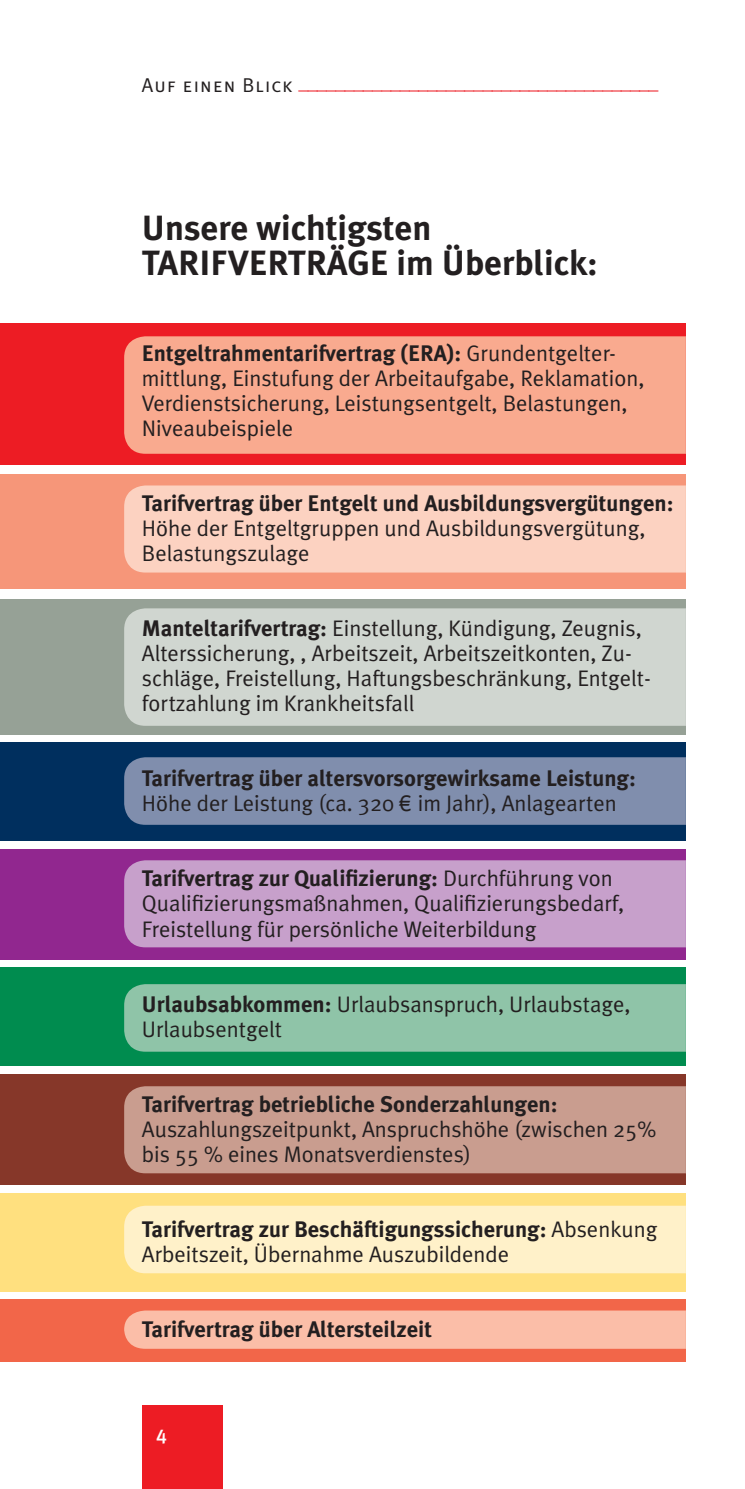
<style>
.page{position:relative;width:745px;height:1489px;background:#fff}
.page>*{position:absolute;margin:0;border:0;box-sizing:border-box;transform-origin:0 0}
.t1{font:700 35px/35px "Meta Plus";color:#231f20}
.t2{font:22.5px/25px "Meta Plus Normal";color:#231f20}
.t3{font:700 22.5px "Meta Plus";color:#231f20}
.t4{font:20px "Meta Plus Normal Caps";letter-spacing:.06em;color:#ed1c24}
.t5{font:20px "Meta Plus Medium Caps";color:#fff}
.s1{color:#231f20}
.s2{font-family:"Meta Plus Normal";font-weight:400}
.s3{font-family:"Meta Plus";font-weight:700}
.s4{font-family:"Andale Mono"}
</style>
<div class="page">
<div style="left:0;top:323px;width:685px;height:142px;background:#ed1c24"></div>
<div style="left:0;top:599px;width:685px;height:136px;background:#96a196"></div>
<div style="left:0;top:474px;width:685px;height:114px;background:#f69679"></div>
<div style="left:0;top:742px;width:685px;height:98px;background:#002f5e"></div>
<div style="left:0;top:1074px;width:685px;height:110px;background:#863729"></div>
<div style="left:0;top:967px;width:685px;height:98px;background:#008c4f"></div>
<div style="left:0;top:849px;width:685px;height:111px;background:#91278f"></div>
<div style="left:0;top:1192px;width:685px;height:98px;background:#ffe07f"></div>
<div style="left:0;top:1298px;width:685px;height:63px;background:#f26649"></div>
<svg style="left:685px;top:1086px;width:1px;height:87px"></svg>
<div style="left:124px;top:1086px;width:561px;height:87px;background:#c99d8f"></div>
<div style="left:124px;top:984px;width:562px;height:67px;background:#8fc4a8"></div>
<svg style="left:685px;top:860px;width:1px;height:87px"></svg>
<div style="left:124px;top:860px;width:561px;height:87px;background:#c7a0cb"></div>
<div style="left:124px;top:757px;width:562px;height:67px;background:#808ead"></div>
<svg style="left:685px;top:485px;width:1px;height:87px"></svg>
<div style="left:124px;top:485px;width:561px;height:87px;background:#fcd2c1"></div>
<div style="left:124px;top:1205px;width:562px;height:68px;background:#fff1c9"></div>
<div style="left:124px;top:1310px;width:562px;height:38px;background:#fbbea8"></div>
<svg style="left:685px;top:608px;width:1px;height:117px"></svg>
<div style="left:124px;top:608px;width:561px;height:117px;background:#d0d6d0"></div>
<svg style="left:685px;top:336px;width:1px;height:118px"></svg>
<div style="left:124px;top:336px;width:561px;height:118px;background:#f9aa8f"></div>
<div style="left:142px;top:1405px;width:80px;height:83px;background:#ed1c24"></div>
<p class="t4" style="left:142px;top:70px;width:517px"><span class="s1">Auf einen Blick</span> _______________________________________</p>
<h1 class="t1" style="left:142px;top:212px;width:457px">Unsere wichtigsten<br>TARIFVERTRÄGE im Überblick:</h1>
<p class="t3" style="left:142px;top:344px;width:475px">Entgeltrahmentarifvertrag (ERA): <span class="s2">Grundentgelter-</span></p>
<p class="t2" style="left:142px;top:367px;width:504px">mittlung, Einstufung der Arbeitaufgabe, Reklamation,<br>Verdienstsicherung, Leistungsentgelt, Belastungen,<br>Niveaubeispiele</p>
<p class="t3" style="left:142px;top:494px;width:533px">Tarifvertrag über Entgelt und Ausbildungsvergütungen:</p>
<p class="t2" style="left:142px;top:517px;width:504px">Höhe der Entgeltgruppen und Ausbildungsvergütung,<br>Belastungszulage</p>
<p class="t2" style="left:142px;top:617px;width:510px"><span class="s3">Manteltarifvertrag:</span> Einstellung, Kündigung, Zeugnis, Alterssicherung, , Arbeitszeit, Arbeitszeitkonten, Zu&shy;schläge, Freistellung, Haftungsbeschränkung, Entgelt&shy;fortzahlung im Krankheitsfall</p>
<p class="t3" style="left:142px;top:769px;width:495px">Tarifvertrag über altersvorsorgewirksame Leistung:</p>
<p class="t2" style="left:142px;top:792px;width:476px">Höhe der Leistung (ca. 320 <span class="s4">€</span> im Jahr), Anlagearten</p>
<p class="t3" style="left:142px;top:869px;width:472px">Tarifvertrag zur Qualifizierung: <span class="s2">Durchführung von</span></p>
<p class="t2" style="left:142px;top:892px;width:483px">Qualifizierungsmaßnahmen, Qualifizierungsbedarf,<br>Freistellung für persönliche Weiterbildung</p>
<p class="t2" style="left:142px;top:992px;width:490px"><span class="s3">Urlaubsabkommen:</span> Urlaubsanspruch, Urlaubstage,<br>Urlaubsentgelt</p>
<p class="t3" style="left:142px;top:1094px;width:417px">Tarifvertrag betriebliche Sonderzahlungen:</p>
<p class="t2" style="left:142px;top:1117px;width:515px">Auszahlungszeitpunkt, Anspruchshöhe (zwischen 25% bis 55 % eines Monatsverdienstes)</p>
<p class="t3" style="left:142px;top:1219px;width:516px">Tarifvertrag zur Beschäftigungssicherung: <span class="s2">Absenkung</span></p>
<p class="t2" style="left:142px;top:1242px;width:368px">Arbeitszeit, Übernahme Auszubildende</p>
<p class="t3" style="left:142px;top:1319px;width:291px">Tarifvertrag über Altersteilzeit</p>
<p class="t5" style="left:156px;top:1423px;width:12px">4</p>
</div>
